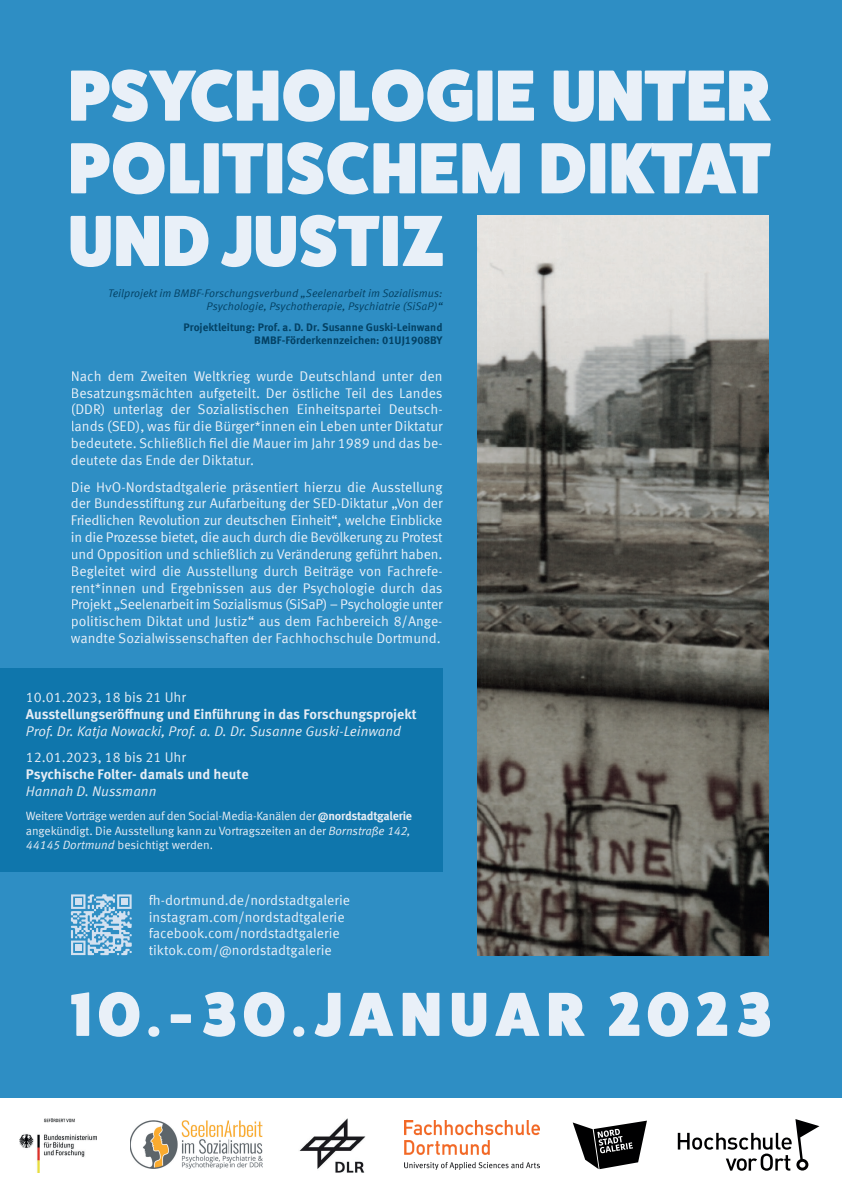
<style>
.page{position:relative;width:842px;height:1191px;background:#2e8ec4}
.page>*{position:absolute;margin:0;border:0;box-sizing:border-box;transform-origin:0 0}
.t1{font:800 72.6px/72.6px "Fat Frank";letter-spacing:.01em;color:#e9f0f8;text-align:justify}
.t2{font:800 62.4px "Fat Frank";color:#e9f0f8}
.t3{font:14px/16.8px "Meta Offc Pro Norm";color:#e9f0f8;text-align:justify}
.t4{font:700 14px "Meta Offc Pro";letter-spacing:-.005em;color:#e6ecf4}
.t5{font:14px "Meta Offc Pro Norm Ita";color:#e6ecf4}
.t6{font:14px "Meta Offc Pro Norm";color:#e6ecf4}
.t7{font:12px/14.4px "Meta Offc Pro Norm";letter-spacing:-.01em;color:#e6ecf4;text-align:justify}
.t8{font:11px/13.2px "Meta Offc Pro Norm Ita";color:#034164;text-align:right}
.t9{font:700 11px/13.2px "Meta Offc Pro";color:#034164;text-align:right}
.s1{font-family:"Meta Offc Pro";font-weight:700}
.s2{font-family:"Meta Offc Pro Norm Ita"}
</style>
<div class="page">
<div style="left:0;top:1098px;width:842px;height:93px;background:#fff"></div>
<img style="left:478px;top:216px;width:290px;height:739px">
<div style="left:0;top:669px;width:442px;height:203px;background:#0f76ac"></div>
<svg style="left:71px;top:894px;width:61px;height:61px"></svg>
<svg style="left:678px;top:1119px;width:141px;height:51px"></svg>
<svg style="left:573px;top:1120px;width:74px;height:49px"></svg>
<img style="left:404px;top:1120px;width:135px;height:49px">
<img style="left:299px;top:1118px;width:67px;height:54px">
<img style="left:130px;top:1120px;width:132px;height:48px">
<img style="left:20px;top:1118px;width:77px;height:54px">
<h1 class="t1" style="left:68px;top:60px;width:704px">PSYCHOLOGIE UNTER POLITISCHEM DIKTAT UND JUSTIZ</h1>
<p class="t8" style="left:108px;top:286px;width:336px">Teilprojekt im BMBF-Forschungsverbund „Seelenarbeit im Sozialismus:<br>Psychologie, Psychotherapie, Psychiatrie (SiSaP)“</p>
<p class="t9" style="left:184px;top:320px;width:260px">Projektleitung: Prof. a. D. Dr. Susanne Guski-Leinwand<br>BMBF-Förderkennzeichen: 01UJ1908BY</p>
<p class="t3" style="left:71px;top:367px;width:373px">Nach dem Zweiten Weltkrieg wurde Deutschland unter den Besatzungsmächten aufgeteilt. Der östliche Teil des Landes (DDR) unterlag der Sozialistischen Einheitspartei Deutsch&shy;lands (SED), was für die Bürger*innen ein Leben unter Diktatur bedeutete. Schließlich fiel die Mauer im Jahr 1989 und das be&shy;deutete das Ende der Diktatur.</p>
<p class="t3" style="left:71px;top:477px;width:373px">Die HvO-Nordstadtgalerie präsentiert hierzu die Ausstellung der Bundesstiftung zur Aufarbeitung der SED-Diktatur „Von der Friedlichen Revolution zur deutschen Einheit“, welche Einblicke in die Prozesse bietet, die auch durch die Bevölkerung zu Protest und Opposition und schließlich zu Veränderung geführt haben.<br>Begleitet wird die Ausstellung durch Beiträge von Fachrefe&shy;rent*innen und Ergebnissen aus der Psychologie durch das Projekt „Seelenarbeit im Sozialismus (SiSaP) – Psychologie unter politischem Diktat und Justiz“ aus dem Fachbereich 8/Ange&shy;wandte Sozialwissenschaften der Fachhochschule Dortmund.</p>
<p class="t6" style="left:26px;top:686px;width:162px">10.01.2023, 18 bis 21 Uhr</p>
<p class="t4" style="left:26px;top:703px;width:392px">Ausstellungseröffnung und Einführung in das Forschungsprojekt</p>
<p class="t5" style="left:26px;top:720px;width:377px">Prof. Dr. Katja Nowacki, Prof. a. D. Dr. Susanne Guski-Leinwand</p>
<p class="t6" style="left:26px;top:747px;width:162px">12.01.2023, 18 bis 21 Uhr</p>
<p class="t4" style="left:26px;top:763px;width:224px">Psychische Folter- damals und heute</p>
<p class="t5" style="left:26px;top:780px;width:132px">Hannah D. Nussmann</p>
<p class="t7" style="left:26px;top:808px;width:388px">Weitere Vorträge werden auf den Social-Media-Kanälen der <span class="s1">@nordstadtgalerie </span>angekündigt. Die Ausstellung kann zu Vortragszeiten an der <span class="s2">Bornstraße 142, 44145 Dortmund</span> besichtigt werden.</p>
<p class="t3" style="left:149px;top:890px;width:203px;text-align:left">fh-dortmund.de/nordstadtgalerie instagram.com/nordstadtgalerie facebook.com/nordstadtgalerie tiktok.com/@nordstadtgalerie</p>
<h2 class="t2" style="left:71px;top:979px;width:702px">1 0 . - 3 0 . J A N U A R 2 0 2 3</h2>
</div>
